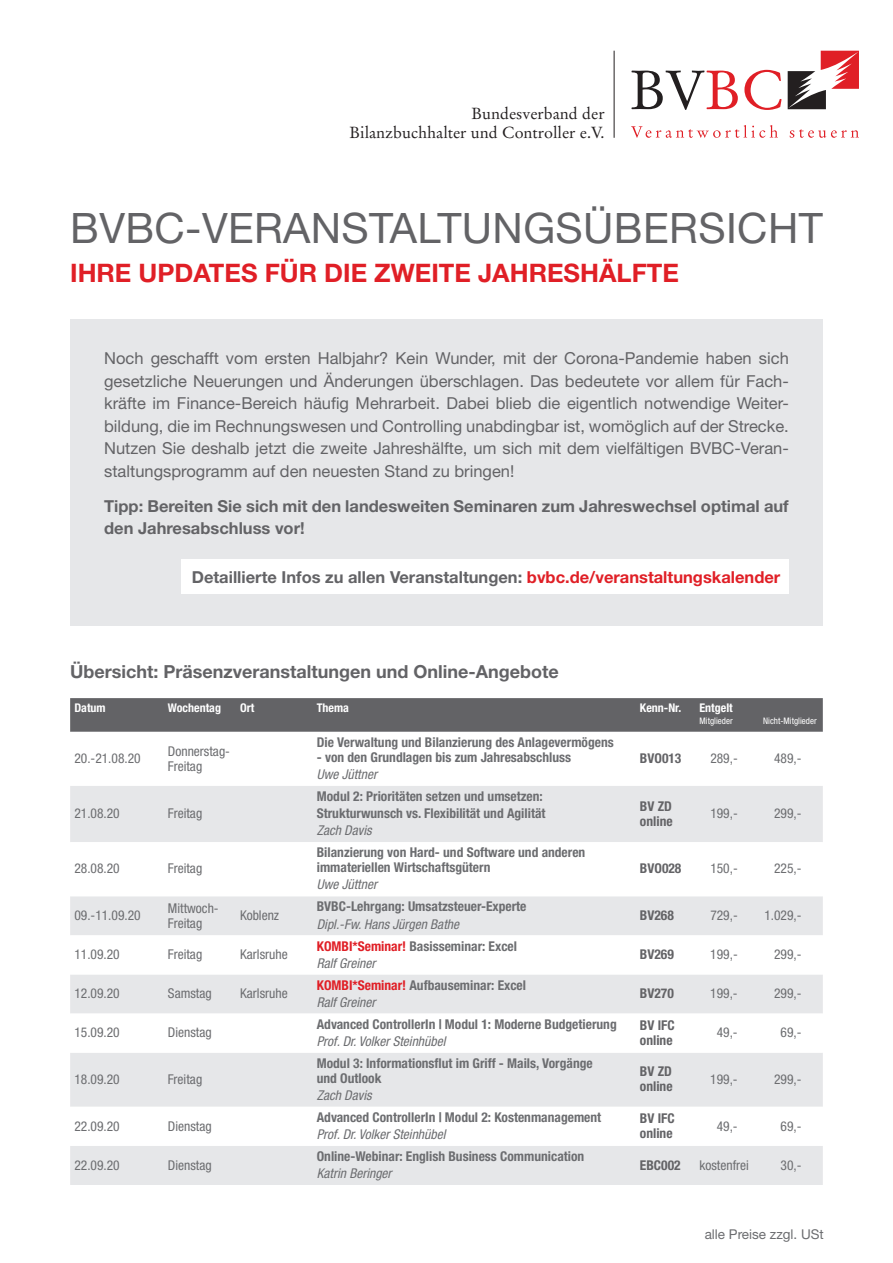
<style>
.page{position:relative;width:893px;height:1263px;background:#fff}
.page>*{position:absolute;margin:0;border:0;box-sizing:border-box;transform-origin:0 0}
.t1{font:42px "Helvetica Neue LT Std";letter-spacing:.01em;color:#636366}
.t2{font:700 25.5px "Helvetica Neue LT Std";color:#e01f26}
.t3{font:700 18px "Helvetica Neue LT Std";color:#636366}
.t4{font:16.5px/22.5px "Helvetica Neue LT Std";color:#636366;text-align:justify}
.t5{font:700 16.5px/22.5px "Helvetica Neue LT Std";color:#636366}
.t6{font:16.05px/18.8px "Stempel Garamond";color:#231f20;text-align:right}
.t7{font:700 condensed 13.5px/17.1px "Helvetica Neue LT Std";color:#6c6d70}
.t8{font:condensed 13.5px/15px "Helvetica Neue LT Std";color:#6c6d70}
.t9{font:italic condensed 13.5px "Helvetica Neue LT Std";color:#6c6d70}
.t10{font:700 condensed 13.5px/15px "Helvetica Neue LT Std";color:#636366}
.t11{font:13.5px "Helvetica Neue LT Std";color:#6c6d70}
.t12{font:700 condensed 12px "Helvetica Neue LT Std";color:#fff}
.t13{font:condensed 9px "Helvetica Neue LT Std";color:#fff}
.s1{color:#e01f26}
.s2{font-weight:400;font-style:italic}
</style>
<div class="page">
<div style="left:70px;top:319px;width:753px;height:306px;background:#e6e7e9"></div>
<svg style="left:788px;top:51px;width:71px;height:58px"></svg>
<svg style="left:631px;top:71px;width:107px;height:39px"></svg>
<svg style="left:744px;top:70px;width:38px;height:40px"></svg>
<svg style="left:631px;top:125px;width:147px;height:13px"></svg>
<svg style="left:790px;top:129px;width:69px;height:9px"></svg>
<hr style="left:614px;top:51px;width:1px;height:87px;background:#231f20">
<div style="left:70px;top:698px;width:753px;height:34px;background:#636366"></div>
<div style="left:70px;top:786px;width:753px;height:399px;background:#e6e7e9"></div>
<svg style="left:70px;top:842px;width:753px;height:304px"></svg>
<div style="left:182px;top:559px;width:607px;height:34px;background:#fff"></div>
<p class="t6" style="left:349px;top:104px;width:257px">Bundesverband der<br>Bilanzbuchhalter und Controller e.V.</p>
<h1 class="t1" style="left:70px;top:203px;width:754px">BVBC-VERANSTALTUNGSÜBERSICHT</h1>
<h2 class="t2" style="left:70px;top:257px;width:610px">IHRE UPDATES FÜR DIE ZWEITE JAHRESHÄLFTE</h2>
<p class="t4" style="left:104px;top:347px;width:686px">Noch geschafft vom ersten Halbjahr? Kein Wunder, mit der Corona-Pandemie haben sich gesetzliche Neuerungen und Änderungen überschlagen. Das bedeutete vor allem für Fach&shy;kräfte im Finance-Bereich häufig Mehrarbeit. Dabei blieb die eigentlich notwendige Weiter&shy;bildung, die im Rechnungswesen und Controlling unabdingbar ist, womöglich auf der Strecke.<br>Nutzen Sie deshalb jetzt die zweite Jahreshälfte, um sich mit dem vielfältigen BVBC-Veran&shy;staltungsprogramm auf den neuesten Stand zu bringen!</p>
<p class="t5" style="left:104px;top:494px;width:686px">Tipp: Bereiten Sie sich mit den landesweiten Seminaren zum Jahreswechsel optimal auf den Jahresabschluss vor!</p>
<p class="t5" style="left:192px;top:565px;width:590px">Detaillierte Infos zu allen Veranstaltungen: <span class="s1">bvbc.de/veranstaltungskalender</span></p>
<h3 class="t3" style="left:70px;top:661px;width:490px">Übersicht: Präsenzveranstaltungen und Online-Angebote</h3>
<p class="t12" style="left:74px;top:700px;width:33px">Datum</p>
<p class="t12" style="left:168px;top:700px;width:55px">Wochentag</p>
<p class="t12" style="left:240px;top:700px;width:16px">Ort</p>
<p class="t12" style="left:317px;top:700px;width:34px">Thema</p>
<p class="t12" style="left:640px;top:700px;width:43px">Kenn-Nr.</p>
<p class="t12" style="left:699px;top:700px;width:35px">Entgelt</p>
<p class="t13" style="left:699px;top:715px;width:35px">Mitglieder</p>
<p class="t13" style="left:763px;top:715px;width:55px">Nicht-Mitglieder</p>
<p class="t8" style="left:74px;top:751px;width:68px">20.-21.08.20</p>
<p class="t8" style="left:168px;top:743px;width:64px">Donnerstag-<br>Freitag</p>
<p class="t7" style="left:317px;top:733px;width:298px">Die Verwaltung und Bilanzierung des Anlagevermögens</p>
<p class="t7" style="left:317px;top:748px;width:256px">- von den Grundlagen bis zum Jahresabschluss</p>
<p class="t9" style="left:317px;top:766px;width:62px">Uwe Jüttner</p>
<p class="t10" style="left:640px;top:751px;width:43px">BVO013</p>
<p class="t8" style="left:710px;top:751px;width:29px">289,-</p>
<p class="t8" style="left:774px;top:751px;width:29px">489,-</p>
<p class="t8" style="left:74px;top:806px;width:47px">21.08.20</p>
<p class="t8" style="left:168px;top:806px;width:36px">Freitag</p>
<p class="t8" style="left:74px;top:861px;width:47px">28.08.20</p>
<p class="t8" style="left:168px;top:861px;width:36px">Freitag</p>
<p class="t8" style="left:74px;top:908px;width:68px">09.-11.09.20</p>
<p class="t8" style="left:168px;top:900px;width:52px">Mittwoch-<br>Freitag</p>
<p class="t8" style="left:240px;top:908px;width:40px">Koblenz</p>
<p class="t7" style="left:317px;top:787px;width:230px">Modul 2: Prioritäten setzen und umsetzen:<br>Strukturwunsch vs. Flexibilität und Agilität</p>
<p class="t9" style="left:317px;top:823px;width:56px">Zach Davis</p>
<p class="t7" style="left:317px;top:845px;width:270px;line-height:15px">Bilanzierung von Hard- und Software und anderen immateriellen Wirtschaftsgütern</p>
<p class="t9" style="left:317px;top:877px;width:62px">Uwe Jüttner</p>
<p class="t7" style="left:317px;top:898px;width:211px">BVBC-Lehrgang: Umsatzsteuer-Experte</p>
<p class="t9" style="left:317px;top:916px;width:144px">Dipl.-Fw. Hans Jürgen Bathe</p>
<p class="t10" style="left:640px;top:798px;width:34px">BV ZD online</p>
<p class="t8" style="left:710px;top:806px;width:29px">199,-</p>
<p class="t8" style="left:774px;top:806px;width:29px">299,-</p>
<p class="t10" style="left:640px;top:861px;width:43px">BVO028</p>
<p class="t8" style="left:710px;top:861px;width:29px">150,-</p>
<p class="t8" style="left:774px;top:861px;width:29px">225,-</p>
<p class="t10" style="left:640px;top:907px;width:35px">BV268</p>
<p class="t8" style="left:710px;top:908px;width:29px">729,-</p>
<p class="t8" style="left:764px;top:908px;width:39px">1.029,-</p>
<p class="t8" style="left:74px;top:947px;width:47px">11.09.20</p>
<p class="t8" style="left:168px;top:947px;width:36px">Freitag</p>
<p class="t8" style="left:240px;top:947px;width:49px">Karlsruhe</p>
<p class="t7" style="left:317px;top:937px;width:202px"><span class="s1">KOMBI*Seminar!</span> Basisseminar: Excel<br><span class="s2">Ralf Greiner</span></p>
<p class="t10" style="left:640px;top:947px;width:35px">BV269</p>
<p class="t8" style="left:710px;top:947px;width:29px">199,-</p>
<p class="t8" style="left:774px;top:947px;width:29px">299,-</p>
<p class="t8" style="left:74px;top:986px;width:47px">12.09.20</p>
<p class="t8" style="left:168px;top:986px;width:45px">Samstag</p>
<p class="t8" style="left:240px;top:986px;width:49px">Karlsruhe</p>
<p class="t7" style="left:317px;top:976px;width:211px"><span class="s1">KOMBI*Seminar!</span> Aufbauseminar: Excel<br><span class="s2">Ralf Greiner</span></p>
<p class="t10" style="left:640px;top:986px;width:35px">BV270</p>
<p class="t8" style="left:710px;top:986px;width:29px">199,-</p>
<p class="t8" style="left:774px;top:986px;width:29px">299,-</p>
<p class="t8" style="left:74px;top:1025px;width:47px">15.09.20</p>
<p class="t8" style="left:168px;top:1025px;width:45px">Dienstag</p>
<p class="t7" style="left:317px;top:1015px;width:302px">Advanced ControllerIn | Modul 1: Moderne Budgetierung</p>
<p class="t9" style="left:317px;top:1033px;width:130px">Prof. Dr. Volker Steinhübel</p>
<p class="t10" style="left:640px;top:1017px;width:36px">BV IFC online</p>
<p class="t8" style="left:717px;top:1025px;width:22px">49,-</p>
<p class="t8" style="left:780px;top:1025px;width:22px">69,-</p>
<p class="t8" style="left:74px;top:1071px;width:47px">18.09.20</p>
<p class="t8" style="left:168px;top:1071px;width:36px">Freitag</p>
<p class="t8" style="left:74px;top:1118px;width:47px">22.09.20</p>
<p class="t8" style="left:168px;top:1118px;width:45px">Dienstag</p>
<p class="t8" style="left:74px;top:1157px;width:47px">22.09.20</p>
<p class="t8" style="left:168px;top:1157px;width:45px">Dienstag</p>
<p class="t7" style="left:317px;top:1055px;width:278px;line-height:15px">Modul 3: Informationsflut im Griff - Mails, Vorgänge und Outlook</p>
<p class="t9" style="left:317px;top:1087px;width:56px">Zach Davis</p>
<p class="t7" style="left:317px;top:1108px;width:286px">Advanced ControllerIn | Modul 2: Kostenmanagement</p>
<p class="t9" style="left:317px;top:1126px;width:130px">Prof. Dr. Volker Steinhübel</p>
<p class="t7" style="left:317px;top:1147px;width:269px">Online-Webinar: English Business Communication</p>
<p class="t9" style="left:317px;top:1166px;width:76px">Katrin Beringer</p>
<p class="t10" style="left:640px;top:1064px;width:34px">BV ZD online</p>
<p class="t8" style="left:710px;top:1071px;width:29px">199,-</p>
<p class="t8" style="left:774px;top:1071px;width:29px">299,-</p>
<p class="t10" style="left:640px;top:1110px;width:36px">BV IFC online</p>
<p class="t8" style="left:717px;top:1118px;width:22px">49,-</p>
<p class="t8" style="left:780px;top:1118px;width:22px">69,-</p>
<p class="t10" style="left:640px;top:1157px;width:42px">EBC002</p>
<p class="t8" style="left:699px;top:1157px;width:51px">kostenfrei</p>
<p class="t8" style="left:780px;top:1157px;width:22px">30,-</p>
<p class="t11" style="left:705px;top:1226px;width:121px">alle Preise zzgl. USt</p>
</div>
